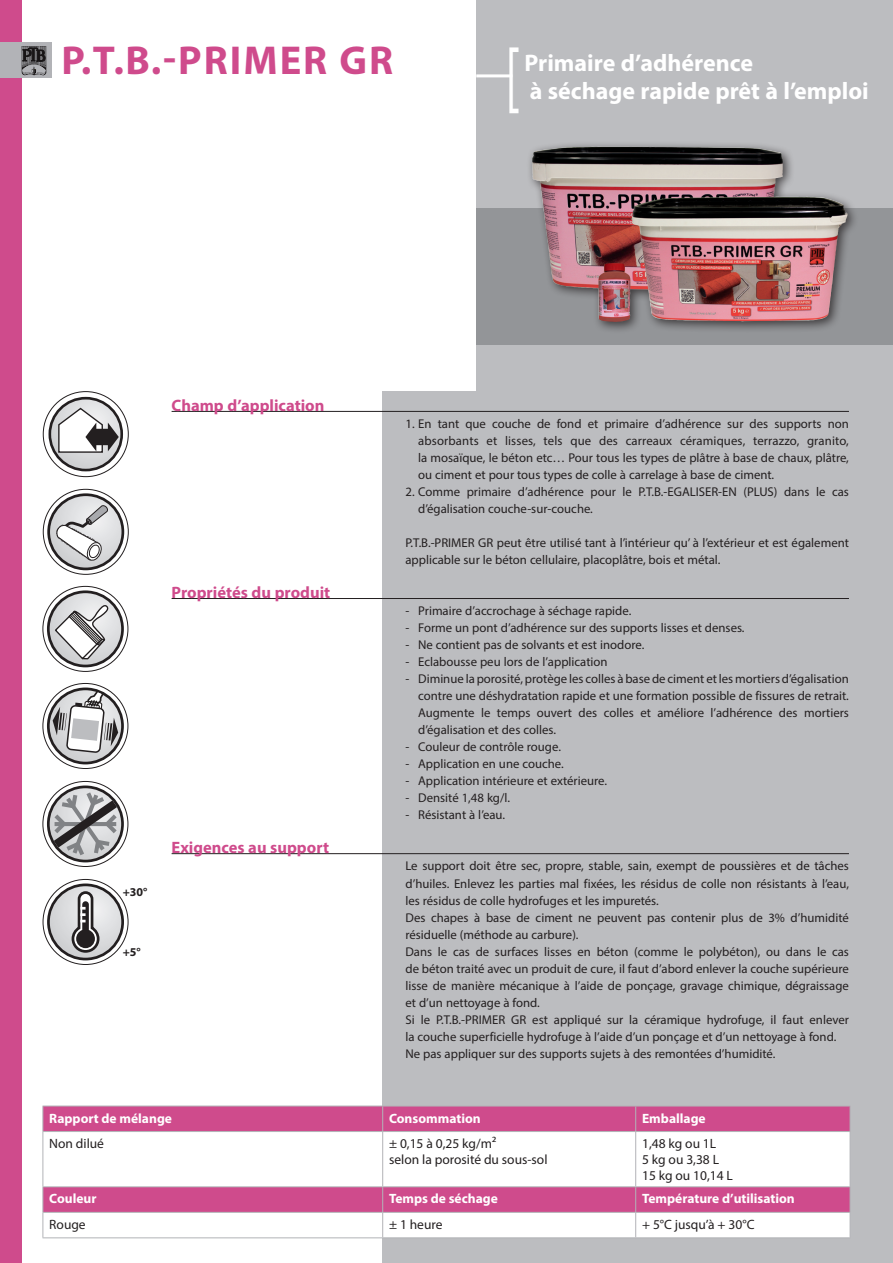
<style>
.page{position:relative;width:893px;height:1263px;background:#fff}
.page>*{position:absolute;margin:0;border:0;box-sizing:border-box;transform-origin:0 0}
.t1{font:82.5px "Myriad Pro";color:#fff;scale:.6 1}
.t2{font:700 40.5px "Myriad Pro";letter-spacing:.05em;color:#cf4b8c}
.t3{font:700 24px/28.8px "Myriad Pro";color:#fff}
.t4{font:700 16.5px "Myriad Pro";color:#cf4b8c}
.t5{font:13.5px/16.2px "Myriad Pro";color:#231f20}
.t6{font:700 13.5px "Myriad Pro";color:#fff}
.t7{font:12.75px/17px "Myriad Pro";color:#231f20}
.t8{font:700 12px "Myriad Pro";color:#231f20}
</style>
<div class="page">
<div style="left:0;top:0;width:21px;height:1263px;background:#cf4b8c"></div>
<div style="left:383px;top:391px;width:510px;height:872px;background:#bcbdc0"></div>
<div style="left:476px;top:0;width:417px;height:1263px;background:#bcbdc0"></div>
<div style="left:476px;top:208px;width:417px;height:136px;background:#939598"></div>
<hr style="left:172px;top:411px;width:677px;height:1px;background:#231f20">
<hr style="left:172px;top:598px;width:677px;height:1px;background:#231f20">
<hr style="left:172px;top:853px;width:677px;height:1px;background:#231f20">
<svg style="left:46px;top:882px;width:79px;height:80px"></svg>
<svg style="left:45px;top:784px;width:81px;height:80px"></svg>
<svg style="left:46px;top:686px;width:79px;height:80px"></svg>
<svg style="left:46px;top:589px;width:79px;height:80px"></svg>
<svg style="left:46px;top:492px;width:80px;height:80px"></svg>
<div style="left:44px;top:1107px;width:806px;height:24px;background:#cf4b8c"></div>
<svg style="left:44px;top:1132px;width:806px;height:105px;fill:#fff"></svg>
<hr style="left:43px;top:1106px;width:340px;height:1px;background:#b2b3b7">
<svg style="left:43px;top:1106px;width:1px;height:25px"></svg>
<hr style="left:383px;top:1106px;width:253px;height:1px;background:#b2b3b7">
<svg style="left:382px;top:1106px;width:1px;height:25px"></svg>
<hr style="left:636px;top:1106px;width:214px;height:1px;background:#b2b3b7">
<svg style="left:635px;top:1106px;width:1px;height:25px"></svg>
<svg style="left:850px;top:1106px;width:1px;height:25px"></svg>
<hr style="left:43px;top:1131px;width:340px;height:1px;background:#b2b3b7">
<hr style="left:383px;top:1131px;width:253px;height:1px;background:#b2b3b7">
<hr style="left:636px;top:1131px;width:214px;height:1px;background:#b2b3b7">
<hr style="left:43px;top:1132px;width:1px;height:54px;background:#b2b3b7">
<hr style="left:382px;top:1132px;width:1px;height:54px;background:#b2b3b7">
<hr style="left:635px;top:1132px;width:1px;height:54px;background:#b2b3b7">
<hr style="left:850px;top:1132px;width:1px;height:54px;background:#b2b3b7">
<hr style="left:43px;top:1186px;width:340px;height:1px;background:#b2b3b7">
<hr style="left:383px;top:1186px;width:253px;height:1px;background:#b2b3b7">
<hr style="left:636px;top:1186px;width:214px;height:1px;background:#b2b3b7">
<hr style="left:43px;top:1212px;width:340px;height:1px;background:#b2b3b7">
<svg style="left:43px;top:1187px;width:1px;height:50px"></svg>
<hr style="left:383px;top:1212px;width:253px;height:1px;background:#b2b3b7">
<svg style="left:382px;top:1187px;width:1px;height:50px"></svg>
<hr style="left:636px;top:1212px;width:214px;height:1px;background:#b2b3b7">
<svg style="left:635px;top:1187px;width:1px;height:50px"></svg>
<svg style="left:850px;top:1187px;width:1px;height:25px"></svg>
<hr style="left:43px;top:1237px;width:340px;height:1px;background:#b2b3b7">
<hr style="left:383px;top:1237px;width:253px;height:1px;background:#b2b3b7">
<hr style="left:636px;top:1237px;width:214px;height:1px;background:#b2b3b7">
<svg style="left:47px;top:395px;width:77px;height:78px"></svg>
<div style="left:0;top:43px;width:51px;height:35px;background:#b2b3b7"></div>
<svg style="left:22px;top:46px;width:24px;height:30px"></svg>
<hr style="left:476px;top:74px;width:36px;height:3px;background:#fff">
<div style="left:526px;top:141px;width:333px;height:193px;background:#231f20;opacity:.75"></div>
<img style="left:532px;top:147px;width:89px;height:125px">
<h2 class="t2" style="left:61px;top:34px;width:333px">P.T.B.-PRIMER GR</h2>
<h1 class="t1" style="left:505px;top:25px;width:25px">[</h1>
<h3 class="t3" style="left:524px;top:47px;width:346px">Primaire d’adhérence<br>à séchage rapide prêt à l’emploi</h3>
<p class="t4" style="left:172px;top:395px;width:154px">Champ d’application</p>
<p class="t4" style="left:172px;top:582px;width:160px">Propriétés du produit</p>
<p class="t8" style="left:123px;top:884px;width:26px">+30°</p>
<p class="t8" style="left:123px;top:944px;width:20px">+5°</p>
<p class="t4" style="left:172px;top:837px;width:159px">Exigences au support</p>
<p class="t7" style="left:418px;top:415px;width:432px;text-align:justify;text-indent:-13px">1. En tant que couche de fond et primaire d’adhérence sur des supports non absorbants et lisses, tels que des carreaux céramiques, terrazzo, granito, la mosaïque, le béton etc… Pour tous les types de plâtre à base de chaux, plâtre, ou ciment et pour tous types de colle à carrelage à base de ciment.</p>
<p class="t7" style="left:418px;top:483px;width:432px;text-indent:-13px">2. Comme primaire d’adhérence pour le P.T.B.-EGALISER-EN (PLUS) dans le cas d’égalisation couche-sur-couche.</p>
<p class="t7" style="left:405px;top:534px;width:445px">P.T.B.-PRIMER GR peut être utilisé tant à l’intérieur qu’ à l’extérieur et est également applicable sur le béton cellulaire, placoplâtre, bois et métal.</p>
<p class="t7" style="left:405px;top:602px;width:227px">- Primaire d’accrochage à séchage rapide.</p>
<p class="t7" style="left:405px;top:619px;width:341px">- Forme un pont d’adhérence sur des supports lisses et denses.</p>
<p class="t7" style="left:405px;top:636px;width:240px">- Ne contient pas de solvants et est inodore.</p>
<p class="t7" style="left:405px;top:653px;width:204px">- Eclabousse peu lors de l’application</p>
<p class="t7" style="left:418px;top:670px;width:432px;text-align:justify;text-indent:-13px">- Diminue la porosité, protège les colles à base de ciment et les mortiers d’égalisation contre une déshydratation rapide et une formation possible de fissures de retrait.<br>Augmente le temps ouvert des colles et améliore l’adhérence des mortiers d’égalisation et des colles.</p>
<p class="t7" style="left:405px;top:738px;width:157px">- Couleur de contrôle rouge.</p>
<p class="t7" style="left:405px;top:755px;width:160px">- Application en une couche.</p>
<p class="t7" style="left:405px;top:772px;width:203px">- Application intérieure et extérieure.</p>
<p class="t7" style="left:405px;top:789px;width:106px">- Densité 1,48 kg/l.</p>
<p class="t7" style="left:405px;top:806px;width:101px">- Résistant à l’eau.</p>
<p class="t7" style="left:405px;top:857px;width:445px">Le support doit être sec, propre, stable, sain, exempt de poussières et de tâches d’huiles. Enlevez les parties mal fixées, les résidus de colle non résistants à l’eau, les résidus de colle hydrofuges et les impuretés.<br>Des chapes à base de ciment ne peuvent pas contenir plus de 3% d’humidité résiduelle (méthode au carbure).<br>Dans le cas de surfaces lisses en béton (comme le polybéton), ou dans le cas de béton traité avec un produit de cure, il faut d’abord enlever la couche supérieure lisse de manière mécanique à l’aide de ponçage, gravage chimique, dégraissage et d’un nettoyage à fond.<br>Si le P.T.B.-PRIMER GR est appliqué sur la céramique hydrofuge, il faut enlever la couche superficielle hydrofuge à l’aide d’un ponçage et d’un nettoyage à fond.<br>Ne pas appliquer sur des supports sujets à des remontées d’humidité.</p>
<p class="t6" style="left:49px;top:1109px;width:124px">Rapport de mélange</p>
<p class="t6" style="left:389px;top:1109px;width:93px">Consommation</p>
<p class="t6" style="left:642px;top:1109px;width:65px">Emballage</p>
<p class="t5" style="left:49px;top:1135px;width:56px">Non dilué</p>
<p class="t5" style="left:389px;top:1135px;width:160px">± 0,15 à 0,25 kg/m²<br>selon la porosité du sous-sol</p>
<p class="t5" style="left:642px;top:1135px;width:92px">1,48 kg ou 1L<br>5 kg ou 3,38 L<br>15 kg ou 10,14 L</p>
<p class="t6" style="left:49px;top:1190px;width:49px">Couleur</p>
<p class="t6" style="left:389px;top:1190px;width:110px">Temps de séchage</p>
<p class="t6" style="left:642px;top:1190px;width:154px">Température d’utilisation</p>
<p class="t5" style="left:49px;top:1216px;width:38px">Rouge</p>
<p class="t5" style="left:389px;top:1216px;width:55px">± 1 heure</p>
<p class="t5" style="left:642px;top:1216px;width:114px">+ 5°C jusqu’à + 30°C</p>
</div>
